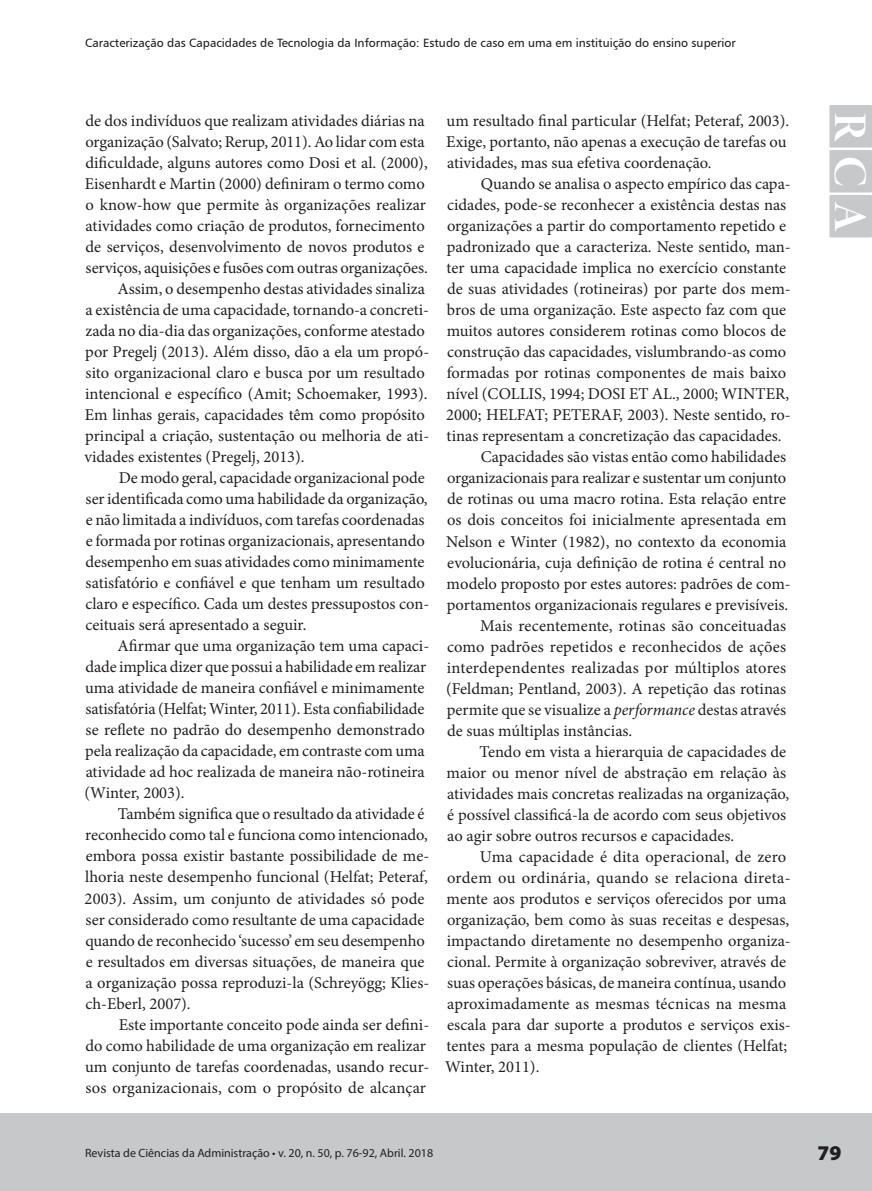
<style>
.page{position:relative;width:872px;height:1191px;background:#fff}
.page>*{position:absolute;margin:0;border:0;box-sizing:border-box;transform-origin:0 0}
.t1{font:46.8px "Minion Pro Bold Disp";color:#fff}
.t2{font:900 21px "Myriad Pro";color:#231f20}
.t3{font:16.5px/21px "Minion Pro";color:#231f20}
.t4{font:16.5px "Minion Pro";letter-spacing:.02em;color:#231f20}
.t5{font:12px "Humanist 777 BT Roman B";color:#231f20}
.t6{font:12px "Myriad Pro";color:#231f20}
.s1{font-style:italic}
</style>
<div class="page">
<div style="left:0;top:1113px;width:872px;height:78px;background:#c7c8ca"></div>
<div style="left:829px;top:105px;width:43px;height:43px;background:#c7c8ca"></div>
<div style="left:829px;top:150px;width:43px;height:42px;background:#c7c8ca"></div>
<div style="left:829px;top:195px;width:43px;height:42px;background:#c7c8ca"></div>
<p class="t5" style="left:85px;top:35px;width:652px">Caracterização das Capacidades de Tecnologia da Informação: Estudo de caso em uma em instituição do ensino superior</p>
<p class="t3" style="left:85px;top:110px;width:341px">de dos indivíduos que realizam atividades diárias na</p>
<p class="t3" style="left:85px;top:131px;width:341px">organização (Salvato; Rerup, 2011). Ao lidar com esta</p>
<p class="t3" style="left:85px;top:152px;width:344px">dificuldade, alguns autores como Dosi et al. (2000),</p>
<p class="t3" style="left:85px;top:173px;width:342px">Eisenhardt e Martin (2000) definiram o termo como</p>
<p class="t3" style="left:85px;top:194px;width:342px">o know-how que permite às organizações realizar</p>
<p class="t3" style="left:86px;top:215px;width:341px">atividades como criação de produtos, fornecimento</p>
<p class="t3" style="left:85px;top:236px;width:340px">de serviços, desenvolvimento de novos produtos e</p>
<p class="t3" style="left:86px;top:257px;width:344px">serviços, aquisições e fusões com outras organizações.</p>
<p class="t3" style="left:118px;top:278px;width:309px">Assim, o desempenho destas atividades sinaliza</p>
<p class="t3" style="left:86px;top:299px;width:345px">a existência de uma capacidade, tornando-a concreti-</p>
<p class="t3" style="left:85px;top:320px;width:341px">zada no dia-dia das organizações, conforme atestado</p>
<p class="t3" style="left:85px;top:341px;width:345px">por Pregelj (2013). Além disso, dão a ela um propó-</p>
<p class="t3" style="left:86px;top:362px;width:341px">sito organizacional claro e busca por um resultado</p>
<p class="t3" style="left:85px;top:383px;width:344px">intencional e específico (Amit; Schoemaker, 1993).</p>
<p class="t3" style="left:85px;top:404px;width:341px">Em linhas gerais, capacidades têm como propósito</p>
<p class="t3" style="left:85px;top:425px;width:345px">principal a criação, sustentação ou melhoria de ati-</p>
<p class="t3" style="left:84px;top:446px;width:222px">vidades existentes (Pregelj, 2013).</p>
<p class="t3" style="left:119px;top:467px;width:307px">De modo geral, capacidade organizacional pode</p>
<p class="t3" style="left:86px;top:488px;width:343px">ser identificada como uma habilidade da organização,</p>
<p class="t3" style="left:86px;top:509px;width:340px">e não limitada a indivíduos, com tarefas coordenadas</p>
<p class="t3" style="left:86px;top:530px;width:341px">e formada por rotinas organizacionais, apresentando</p>
<p class="t3" style="left:85px;top:551px;width:340px">desempenho em suas atividades como minimamente</p>
<p class="t3" style="left:86px;top:572px;width:341px">satisfatório e confiável e que tenham um resultado</p>
<p class="t3" style="left:85px;top:593px;width:345px">claro e específico. Cada um destes pressupostos con-</p>
<p class="t3" style="left:85px;top:614px;width:222px">ceituais será apresentado a seguir.</p>
<p class="t3" style="left:118px;top:635px;width:313px">Afirmar que uma organização tem uma capaci-</p>
<p class="t3" style="left:85px;top:656px;width:342px">dade implica dizer que possui a habilidade em realizar</p>
<p class="t3" style="left:85px;top:677px;width:341px">uma atividade de maneira confiável e minimamente</p>
<p class="t3" style="left:86px;top:698px;width:340px">satisfatória (Helfat; Winter, 2011). Esta confiabilidade</p>
<p class="t3" style="left:86px;top:719px;width:341px">se reflete no padrão do desempenho demonstrado</p>
<p class="t3" style="left:85px;top:740px;width:341px">pela realização da capacidade, em contraste com uma</p>
<p class="t3" style="left:86px;top:761px;width:341px">atividade ad hoc realizada de maneira não-rotineira</p>
<p class="t3" style="left:85px;top:782px;width:101px">(Winter, 2003).</p>
<p class="t3" style="left:118px;top:803px;width:308px">Também significa que o resultado da atividade é</p>
<p class="t3" style="left:85px;top:824px;width:344px">reconhecido como tal e funciona como intencionado,</p>
<p class="t3" style="left:86px;top:845px;width:345px">embora possa existir bastante possibilidade de me-</p>
<p class="t3" style="left:85px;top:866px;width:344px">lhoria neste desempenho funcional (Helfat; Peteraf,</p>
<p class="t3" style="left:85px;top:887px;width:341px">2003). Assim, um conjunto de atividades só pode</p>
<p class="t3" style="left:86px;top:908px;width:340px">ser considerado como resultante de uma capacidade</p>
<p class="t3" style="left:85px;top:929px;width:341px">quando de reconhecido ‘sucesso’ em seu desempenho</p>
<p class="t3" style="left:86px;top:950px;width:340px">e resultados em diversas situações, de maneira que</p>
<p class="t3" style="left:86px;top:971px;width:345px">a organização possa reproduzi-la (Schreyögg; Klies-</p>
<p class="t3" style="left:85px;top:992px;width:107px">ch‐Eberl, 2007).</p>
<p class="t3" style="left:119px;top:1014px;width:312px">Este importante conceito pode ainda ser defini-</p>
<p class="t3" style="left:85px;top:1035px;width:342px">do como habilidade de uma organização em realizar</p>
<p class="t3" style="left:85px;top:1056px;width:346px">um conjunto de tarefas coordenadas, usando recur-</p>
<p class="t3" style="left:86px;top:1077px;width:342px">sos organizacionais, com o propósito de alcançar</p>
<p class="t3" style="left:446px;top:111px;width:344px">um resultado final particular (Helfat; Peteraf, 2003).<br>Exige, portanto, não apenas a execução de tarefas ou atividades, mas sua efetiva coordenação.</p>
<p class="t3" style="left:481px;top:174px;width:311px">Quando se analisa o aspecto empírico das capa-</p>
<p class="t3" style="left:447px;top:195px;width:341px">cidades, pode-se reconhecer a existência destas nas</p>
<p class="t3" style="left:447px;top:216px;width:340px">organizações a partir do comportamento repetido e</p>
<p class="t3" style="left:447px;top:237px;width:345px">padronizado que a caracteriza. Neste sentido, man-</p>
<p class="t3" style="left:446px;top:258px;width:341px">ter uma capacidade implica no exercício constante</p>
<p class="t3" style="left:447px;top:279px;width:345px">de suas atividades (rotineiras) por parte dos mem-</p>
<p class="t3" style="left:447px;top:300px;width:341px">bros de uma organização. Este aspecto faz com que</p>
<p class="t3" style="left:446px;top:321px;width:341px">muitos autores considerem rotinas como blocos de</p>
<p class="t3" style="left:447px;top:342px;width:341px">construção das capacidades, vislumbrando-as como</p>
<p class="t3" style="left:446px;top:363px;width:341px">formadas por rotinas componentes de mais baixo</p>
<p class="t3" style="left:446px;top:384px;width:344px">nível (COLLIS, 1994; DOSI ET AL., 2000; WINTER,</p>
<p class="t3" style="left:446px;top:405px;width:346px">2000; HELFAT; PETERAF, 2003). Neste sentido, ro-</p>
<p class="t3" style="left:446px;top:426px;width:336px">tinas representam a concretização das capacidades.</p>
<p class="t3" style="left:481px;top:447px;width:307px">Capacidades são vistas então como habilidades</p>
<p class="t3" style="left:447px;top:468px;width:341px">organizacionais para realizar e sustentar um conjunto</p>
<p class="t3" style="left:447px;top:489px;width:340px">de rotinas ou uma macro rotina. Esta relação entre</p>
<p class="t3" style="left:447px;top:510px;width:341px">os dois conceitos foi inicialmente apresentada em</p>
<p class="t3" style="left:446px;top:531px;width:342px">Nelson e Winter (1982), no contexto da economia</p>
<p class="t3" style="left:447px;top:552px;width:340px">evolucionária, cuja definição de rotina é central no</p>
<p class="t3" style="left:446px;top:573px;width:346px">modelo proposto por estes autores: padrões de com-</p>
<p class="t3" style="left:447px;top:594px;width:343px">portamentos organizacionais regulares e previsíveis.</p>
<p class="t3" style="left:480px;top:615px;width:307px">Mais recentemente, rotinas são conceituadas</p>
<p class="t3" style="left:447px;top:636px;width:340px">como padrões repetidos e reconhecidos de ações</p>
<p class="t3" style="left:447px;top:657px;width:341px">interdependentes realizadas por múltiplos atores</p>
<p class="t3" style="left:446px;top:678px;width:341px">(Feldman; Pentland, 2003). A repetição das rotinas</p>
<p class="t3" style="left:447px;top:699px;width:341px">permite que se visualize a <span class="s1">performance</span> destas através</p>
<p class="t3" style="left:447px;top:720px;width:187px">de suas múltiplas instâncias.</p>
<p class="t3" style="left:479px;top:741px;width:308px">Tendo em vista a hierarquia de capacidades de</p>
<p class="t3" style="left:446px;top:762px;width:341px">maior ou menor nível de abstração em relação às</p>
<p class="t3" style="left:447px;top:783px;width:343px">atividades mais concretas realizadas na organização,</p>
<p class="t3" style="left:447px;top:804px;width:340px">é possível classificá-la de acordo com seus objetivos</p>
<p class="t3" style="left:447px;top:825px;width:288px">ao agir sobre outros recursos e capacidades.</p>
<p class="t3" style="left:480px;top:846px;width:308px">Uma capacidade é dita operacional, de zero</p>
<p class="t4" style="left:447px;top:866px;width:345px">ordem ou ordinária, quando se relaciona direta-</p>
<p class="t3" style="left:446px;top:888px;width:341px">mente aos produtos e serviços oferecidos por uma</p>
<p class="t3" style="left:447px;top:909px;width:344px">organização, bem como às suas receitas e despesas,</p>
<p class="t3" style="left:447px;top:930px;width:345px">impactando diretamente no desempenho organiza-</p>
<p class="t3" style="left:447px;top:951px;width:340px">cional. Permite à organização sobreviver, através de</p>
<p class="t3" style="left:447px;top:972px;width:341px">suas operações básicas, de maneira contínua, usando</p>
<p class="t3" style="left:447px;top:993px;width:341px">aproximadamente as mesmas técnicas na mesma</p>
<p class="t3" style="left:447px;top:1014px;width:345px">escala para dar suporte a produtos e serviços exis-</p>
<p class="t3" style="left:446px;top:1035px;width:342px">tentes para a mesma população de clientes (Helfat;</p>
<p class="t3" style="left:445px;top:1056px;width:96px">Winter, 2011).</p>
<h1 class="t1" style="left:878px;top:112px;width:121px;rotate:90deg">RCA</h1>
<p class="t6" style="left:85px;top:1145px;width:349px">Revista de Ciências da Administração • v. 20, n. 50, p. 76-92, Abril. 2018</p>
<p class="t2" style="left:817px;top:1141px;width:26px">79</p>
</div>
